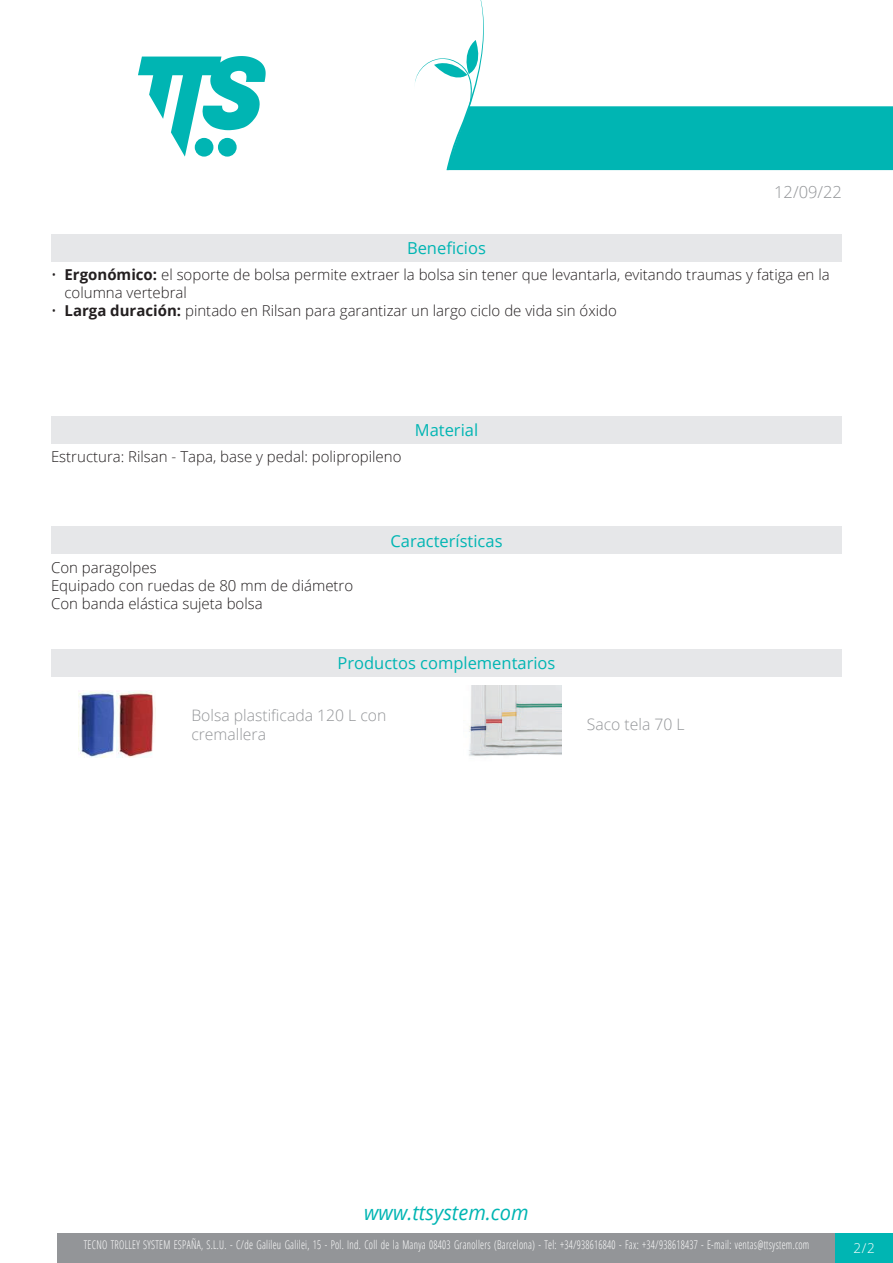
<style>
.page{position:relative;width:893px;height:1263px;background:#fff}
.page>*{position:absolute;margin:0;border:0;box-sizing:border-box;transform-origin:0 0}
.t1{font:italic 20.85px "Open Sans";color:#00b5b3;scale:.96 1}
.t2{font:16.5px "Open Sans";color:#00b5b3}
.t3{font:300 16.5px "Open Sans";color:#939598}
.t4{font:300 15.75px/18.9px "Open Sans";color:#939598}
.t5{font:300 15px/18px "Open Sans";color:#231f20}
.t6{font:300 13.5px "Open Sans";color:#fff}
.t7{font:300 12px "Open Sans Condensed";letter-spacing:.025em;color:#fff;scale:.85 1}
.s1{font-weight:700}
</style>
<div class="page">
<svg style="left:138px;top:56px;width:128px;height:101px"></svg>
<div style="left:57px;top:1233px;width:779px;height:30px;background:#939598"></div>
<div style="left:836px;top:1233px;width:57px;height:30px;background:#00b5b3"></div>
<svg style="left:415px;top:0;width:478px;height:170px"></svg>
<div style="left:51px;top:234px;width:791px;height:28px;background:#e6e7e9"></div>
<div style="left:51px;top:416px;width:791px;height:27px;background:#e6e7e9"></div>
<div style="left:51px;top:526px;width:791px;height:28px;background:#e6e7e9"></div>
<div style="left:51px;top:649px;width:791px;height:28px;background:#e6e7e9"></div>
<img style="left:78px;top:690px;width:77px;height:68px">
<img style="left:469px;top:685px;width:93px;height:71px">
<p class="t3" style="left:774px;top:180px;width:69px">12/09/22</p>
<p class="t2" style="left:407px;top:237px;width:80px">Beneficios</p>
<p class="t5" style="left:65px;top:266px;width:767px;text-indent:-14px">• <span class="s1">Ergonómico:</span> el soporte de bolsa permite extraer la bolsa sin tener que levantarla, evitando traumas y fatiga en la columna vertebral</p>
<p class="t5" style="left:51px;top:302px;width:567px">• <span class="s1">Larga duración:</span> pintado en Rilsan para garantizar un largo ciclo de vida sin óxido</p>
<p class="t5" style="left:51px;top:447px;width:352px">Estructura: Rilsan - Tapa, base y pedal: polipropileno</p>
<p class="t2" style="left:415px;top:419px;width:65px">Material</p>
<p class="t5" style="left:51px;top:558px;width:304px">Con paragolpes<br>Equipado con ruedas de 80 mm de diámetro<br>Con banda elástica sujeta bolsa</p>
<p class="t2" style="left:390px;top:529px;width:114px">Características</p>
<p class="t2" style="left:338px;top:652px;width:219px">Productos complementarios</p>
<p class="t4" style="left:191px;top:705px;width:197px">Bolsa plastificada 120 L con cremallera</p>
<p class="t4" style="left:587px;top:714px;width:99px">Saco tela 70 L</p>
<h1 class="t1" style="left:364px;top:1198px;width:173px">www.ttsystem.com</h1>
<p class="t7" style="left:84px;top:1236px;width:855px">TECNO TROLLEY SYSTEM ESPAÑA, S.L.U. - C/de Galileu Galilei, 15 - Pol. Ind. Coll de la Manya 08403 Granollers (Barcelona) - Tel: +34/938616840 - Fax: +34/938618437 - E-mail: ventas@ttsystem.com</p>
<p class="t6" style="left:854px;top:1239px;width:23px">2/2</p>
</div>
